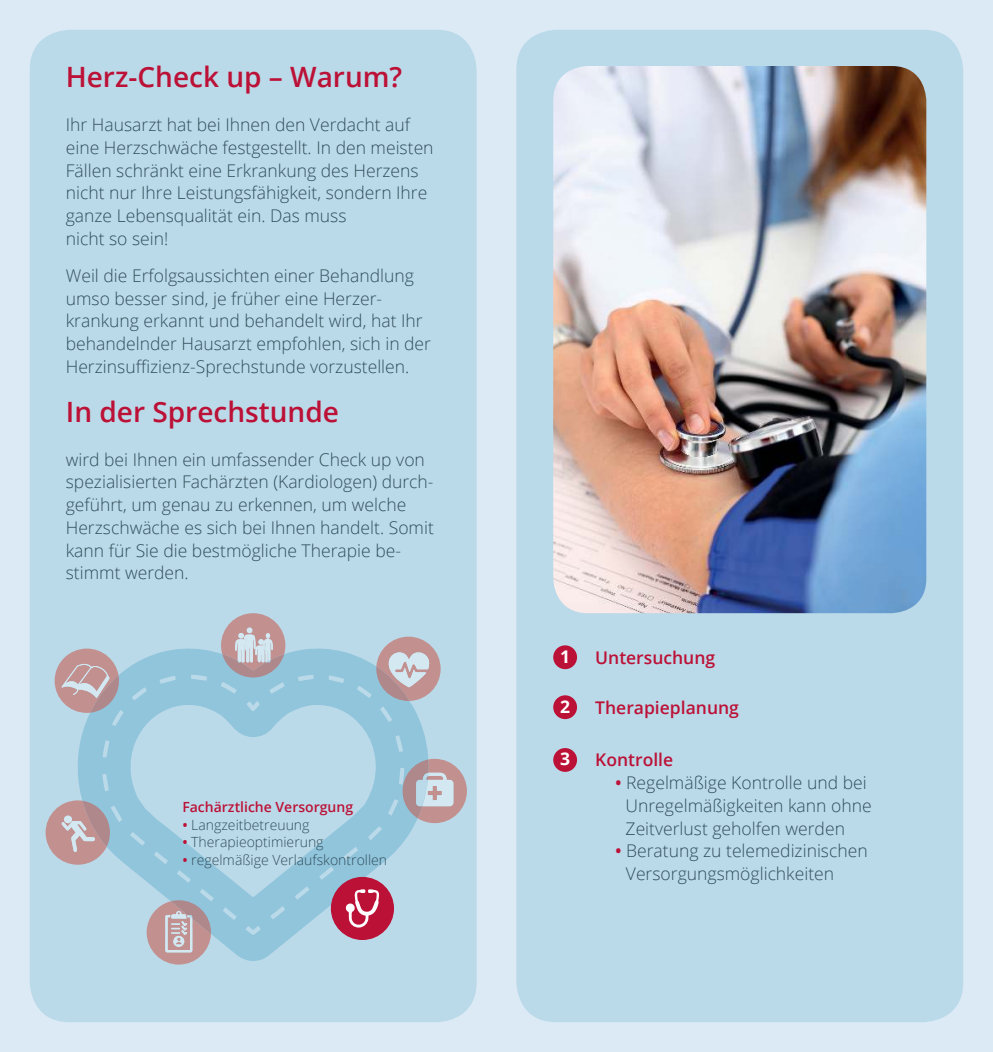
<style>
.page{position:relative;width:993px;height:1052px;background:#fff}
.page>*{position:absolute;margin:0;border:0;box-sizing:border-box;transform-origin:0 0}
.t1{font:600 28px "Open Sans";color:#bb1137}
.t2{font:300 17.5px/22.8px "Open Sans";color:#314d5a}
.t3{font:600 17.5px "Open Sans";color:#bb1137}
.t4{font:700 17.5px "Open Sans";color:#fff}
.t5{font:300 14px/17.5px "Open Sans";color:#314d5a}
.s1{font-weight:600;color:#bb1137}
</style>
<div class="page">
<div style="left:0;top:0;width:992px;height:1052px;background:#dceaf6"></div>
<div style="left:30px;top:30px;width:446px;height:992px;background:#bbdae9;border-radius:40px"></div>
<svg style="left:76px;top:648px;width:352px;height:313px"></svg>
<div style="left:516px;top:30px;width:446px;height:992px;background:#bbdae9;border-radius:40px"></div>
<div style="left:553px;top:645px;width:24px;height:24px;background:#bb1137;border-radius:50%"></div>
<div style="left:553px;top:695px;width:24px;height:24px;background:#bb1137;border-radius:50%"></div>
<div style="left:553px;top:748px;width:24px;height:24px;background:#bb1137;border-radius:50%"></div>
<img style="left:553px;top:66px;width:373px;height:547px">
<div style="left:331px;top:877px;width:63px;height:63px;background:#bb1137;border-radius:50%"></div>
<svg style="left:345px;top:889px;width:34px;height:38px"></svg>
<svg style="left:402px;top:759px;width:65px;height:64px"></svg>
<svg style="left:147px;top:900px;width:64px;height:64px"></svg>
<svg style="left:376px;top:636px;width:64px;height:65px"></svg>
<svg style="left:221px;top:613px;width:64px;height:64px"></svg>
<svg style="left:46px;top:800px;width:64px;height:64px"></svg>
<svg style="left:55px;top:648px;width:64px;height:65px"></svg>
<h1 class="t1" style="left:66px;top:66px;width:338px">Herz-Check up – Warum?</h1>
<p class="t2" style="left:66px;top:113px;width:369px">Ihr Hausarzt hat bei Ihnen den Verdacht auf eine Herzschwäche festgestellt. In den meisten Fällen schränkt eine Erkrankung des Herzens nicht nur Ihre Leistungsfähigkeit, sondern Ihre ganze Lebensqualität ein. Das muss<br>nicht so sein!</p>
<p class="t2" style="left:66px;top:263px;width:366px">Weil die Erfolgsaussichten einer Behandlung umso besser sind, je früher eine Herzer&shy;krankung erkannt und behandelt wird, hat Ihr behandelnder Hausarzt empfohlen, sich in der Herzinsuffizienz-Sprechstunde vorzustellen.</p>
<h1 class="t1" style="left:66px;top:400px;width:274px">In der Sprechstunde</h1>
<p class="t2" style="left:66px;top:447px;width:369px">wird bei Ihnen ein umfassender Check up von spezialisierten Fachärzten (Kardiologen) durch&shy;geführt, um genau zu erkennen, um welche Herzschwäche es sich bei Ihnen handelt. Somit kann für Sie die bestmögliche Therapie be&shy;stimmt werden.</p>
<p class="t5" style="left:182px;top:798px;width:206px"><span class="s1">Fachärztliche Versorgung<br>ï</span> Langzeitbetreuung<br><span class="s1">ï</span> Therapieoptimierung<br><span class="s1">ï</span> regelmäßige Verlaufskontrollen</p>
<p class="t4" style="left:560px;top:649px;width:11px">1</p>
<p class="t4" style="left:560px;top:699px;width:11px">2</p>
<p class="t4" style="left:560px;top:752px;width:11px">3</p>
<p class="t3" style="left:595px;top:650px;width:121px">Untersuchung</p>
<p class="t3" style="left:595px;top:700px;width:145px">Therapieplanung</p>
<p class="t3" style="left:595px;top:753px;width:79px">Kontrolle</p>
<p class="t2" style="left:615px;top:771px;width:253px"><span class="s1">ï</span> Regelmäßige Kontrolle und bei</p>
<p class="t2" style="left:625px;top:794px;width:247px">Unregelmäßigkeiten kann ohne</p>
<p class="t2" style="left:625px;top:816px;width:221px">Zeitverlust geholfen werden</p>
<p class="t2" style="left:615px;top:839px;width:254px"><span class="s1">ï</span> Beratung zu telemedizinischen</p>
<p class="t2" style="left:625px;top:862px;width:210px">Versorgungsmöglichkeiten</p>
</div>
